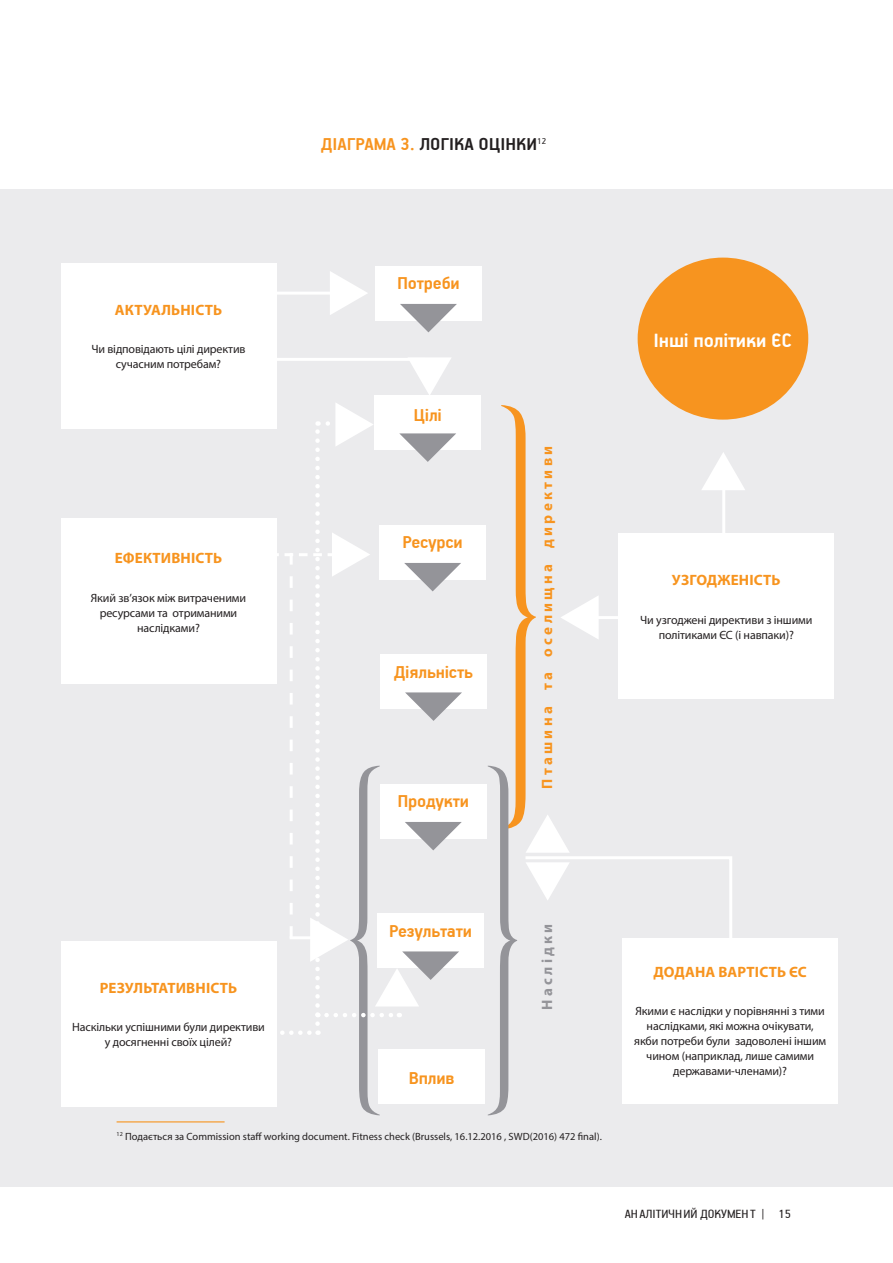
<style>
.page{position:relative;width:893px;height:1263px;background:#fff}
.page>*{position:absolute;margin:0;border:0;box-sizing:border-box;transform-origin:0 0}
.t1{font:700 21.75px "PF Handbook Pro";letter-spacing:-.01em;color:#fff}
.t2{font:700 19.5px "PF Handbook Pro";letter-spacing:-.01em;color:#f7941f}
.t3{font:700 19.5px "PF Handbook Pro";color:#231f20}
.snoska{font:700 15px "Myriad Pro";letter-spacing:.01em;color:#f7941f}
.snoska-2{font:700 15px "Myriad Pro";letter-spacing:.22em;color:#f7941f}
.snoska-3{font:700 15px "Myriad Pro";letter-spacing:.22em;color:#949499}
.snoska-4{font:13.5px "PF Handbook Pro";color:#231f20}
.t4{font:12px/15px "Myriad Pro";letter-spacing:-.01em;color:#231f20;text-align:center}
.snoska-5{font:10.5px "Myriad Pro";color:#231f20}
.s1{color:#f7941f}
</style>
<div class="page">
<div style="left:0;top:189px;width:893px;height:997px;background:#ebebed"></div>
<hr style="left:117px;top:1121px;width:108px;height:1px;background:#f7941f">
<div style="left:375px;top:266px;width:107px;height:54px;background:#fff"></div>
<svg style="left:400px;top:304px;width:57px;height:28px"></svg>
<div style="left:375px;top:396px;width:106px;height:54px;background:#fff"></div>
<div style="left:379px;top:525px;width:107px;height:54px;background:#fff"></div>
<div style="left:377px;top:914px;width:107px;height:54px;background:#fff"></div>
<div style="left:379px;top:1049px;width:106px;height:54px;background:#fff"></div>
<div style="left:380px;top:655px;width:107px;height:54px;background:#fff"></div>
<div style="left:380px;top:784px;width:106px;height:54px;background:#fff"></div>
<div style="left:61px;top:263px;width:215px;height:165px;background:#fff"></div>
<div style="left:622px;top:938px;width:216px;height:165px;background:#fff"></div>
<div style="left:638px;top:258px;width:170px;height:162px;background:#f7941f;border-radius:50%"></div>
<hr style="left:263px;top:292px;width:69px;height:3px;background:#fff">
<hr style="left:264px;top:358px;width:161px;height:3px;background:#fff">
<div style="left:61px;top:941px;width:215px;height:165px;background:#fff"></div>
<svg style="left:330px;top:271px;width:37px;height:44px"></svg>
<svg style="left:407px;top:357px;width:45px;height:39px"></svg>
<div style="left:61px;top:519px;width:215px;height:165px;background:#fff"></div>
<div style="left:618px;top:534px;width:216px;height:165px;background:#fff"></div>
<svg style="left:488px;top:405px;width:257px;height:710px"></svg>
<svg style="left:264px;top:402px;width:198px;height:713px"></svg>
<p class="t3" style="left:321px;top:132px;width:227px"><span class="s1">ДІАГРАМА 3.</span> ЛОГІКА ОЦІНКИ<sup>12</sup></p>
<p class="snoska" style="left:115px;top:300px;width:109px">АКТУАЛЬНІСТЬ</p>
<p class="t4" style="left:91px;top:342px;width:156px">Чи відповідають цілі директив сучасним потребам?</p>
<p class="snoska" style="left:115px;top:548px;width:109px">ЕФЕКТИВНІСТЬ</p>
<p class="t4" style="left:91px;top:590px;width:157px">Який зв’язок між витраченими ресурсами та отриманими наслідками?</p>
<p class="t2" style="left:397px;top:271px;width:64px">Потреби</p>
<p class="t2" style="left:414px;top:403px;width:30px">Цілі</p>
<p class="t2" style="left:403px;top:530px;width:62px">Ресурси</p>
<p class="t2" style="left:394px;top:660px;width:80px">Діяльність</p>
<p class="t2" style="left:397px;top:789px;width:73px">Продукти</p>
<p class="snoska-2" style="left:537px;top:789px;width:344px;rotate:-90deg">Пташина та оселищна директиви</p>
<p class="t1" style="left:654px;top:327px;width:140px">Інші політики ЄС</p>
<p class="snoska" style="left:672px;top:571px;width:110px">УЗГОДЖЕНІСТЬ</p>
<p class="t4" style="left:640px;top:612px;width:174px">Чи узгоджені директиви з іншими політиками ЄС (і навпаки)?</p>
<p class="snoska" style="left:100px;top:978px;width:139px">РЕЗУЛЬТАТИВНІСТЬ</p>
<p class="t4" style="left:72px;top:1020px;width:194px">Наскільки успішними були директиви у досягненні своїх цілей?</p>
<p class="t2" style="left:389px;top:919px;width:84px">Результати</p>
<p class="t2" style="left:409px;top:1066px;width:47px">Вплив</p>
<p class="snoska-3" style="left:537px;top:1010px;width:88px;rotate:-90deg">Наслідки</p>
<p class="snoska-5" style="left:117px;top:1130px;width:487px"><sup>12</sup> Подається за Commission staff working document. Fitness check (Brussels, 16.12.2016 , SWD(2016) 472 final).</p>
<p class="snoska" style="left:654px;top:962px;width:155px">ДОДАНА ВАРТІСТЬ ЄС</p>
<p class="t4" style="left:634px;top:1004px;width:194px">Якими є наслідки у порівнянні з тими наслідками, які можна очікувати, якби потреби були задоволені іншим чином (наприклад, лише самими державами-членами)?</p>
<p class="snoska-4" style="left:625px;top:1206px;width:168px">АНАЛІТИЧНИЙ ДОКУМЕНТ | 15</p>
</div>
